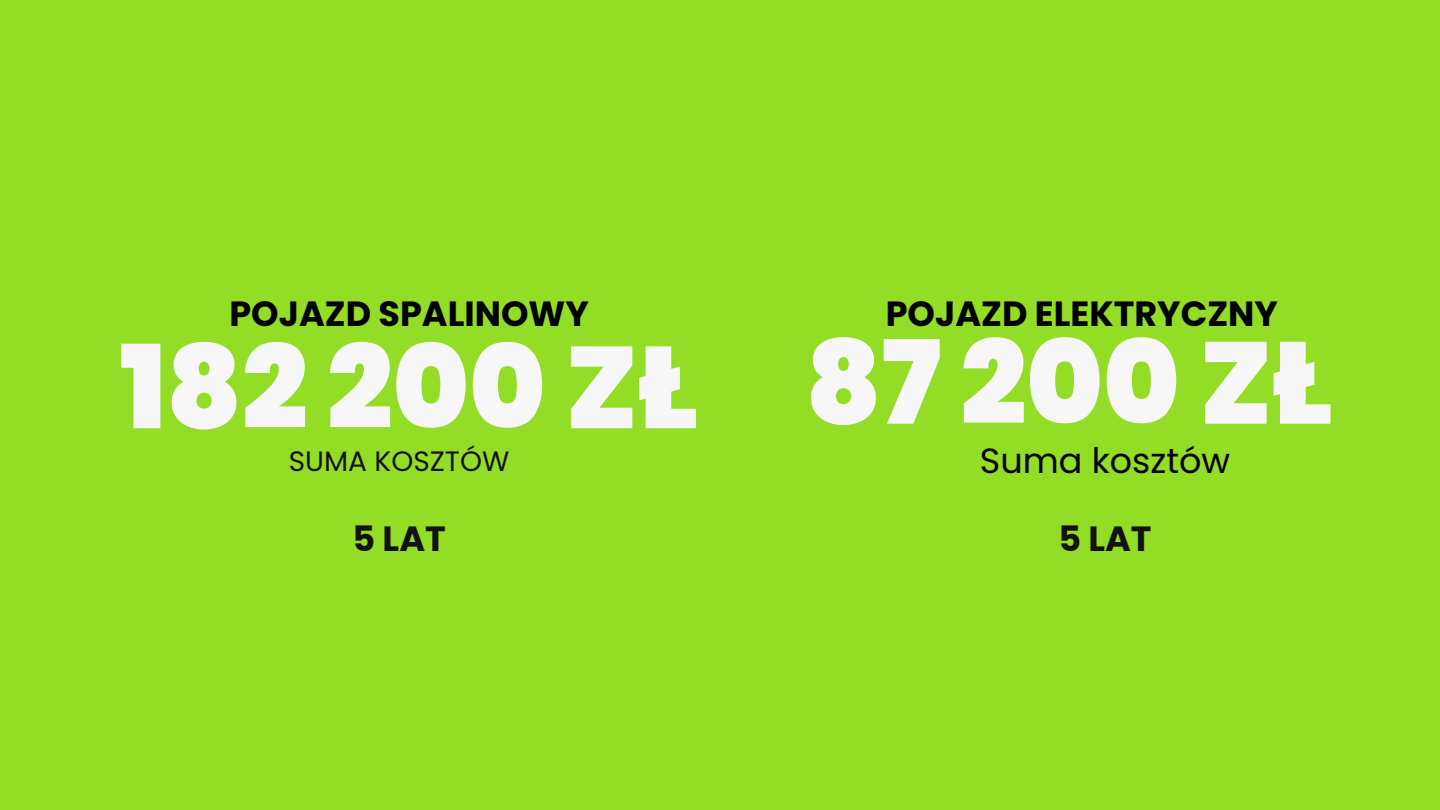
<style>
.page{position:relative;width:1440px;height:810px;background:#94dd26}
.page>*{position:absolute;margin:0;border:0;box-sizing:border-box;transform-origin:0 0}
.t1{font:900 115.9px "Poppins";color:#f8f7f7}
.t2{font:900 115.6px "Poppins";color:#f8f7f7}
.t3{font:700 35px "Poppins";color:#000}
.t4{font:35px "Poppins";color:#000}
.t5{font:700 35px "Poppins";color:#121212}
.t6{font:28px "Poppins";color:#121212}
</style>
<div class="page">
<h2 class="t3" style="left:229px;top:289px;width:361px">POJAZD SPALINOWY</h2>
<h2 class="t3" style="left:886px;top:289px;width:394px">POJAZD ELEKTRYCZNY</h2>
<h2 class="t2" style="left:120px;top:307px;width:580px">182 200 ZŁ</h2>
<h2 class="t6" style="left:289px;top:442px;width:222px">SUMA KOSZTÓW</h2>
<h1 class="t5" style="left:352px;top:514px;width:95px">5 LAT</h1>
<h1 class="t1" style="left:805px;top:302px;width:529px">87 200 ZŁ</h1>
<h3 class="t4" style="left:980px;top:437px;width:252px">Suma kosztów</h3>
<p class="t5" style="left:1058px;top:514px;width:95px">5 LAT</p>
</div>
